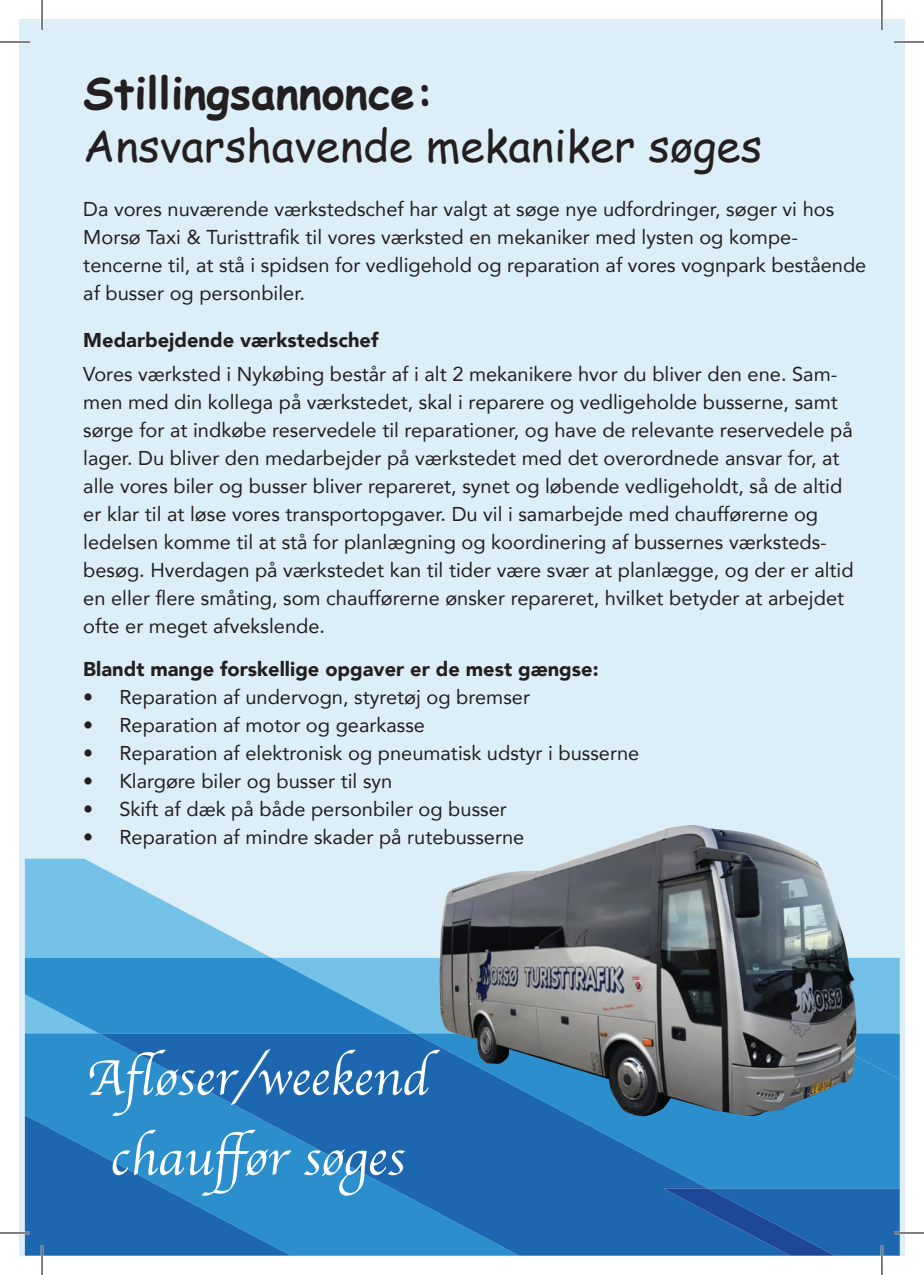
<style>
.page{position:relative;width:924px;height:1275px;background:#fff}
.page>*{position:absolute;margin:0;border:0;box-sizing:border-box;transform-origin:0 0}
.t1{font:51.8px "Apple Chancery";color:#fff}
.t2{font:44px "Comic Sans MS";color:#231f20}
.t3{font:700 44px "Comic Sans MS";color:#231f20}
.t4{font:20px/28px "Avenir";color:#231f20}
.t5{font:900 20px "Avenir";color:#231f20}
</style>
<div class="page">
<div style="left:19px;top:19px;width:885px;height:1236px;background:#dceff9"></div>
<div style="left:25px;top:1079px;width:74px;height:36px;background:#2b8fce"></div>
<svg style="left:25px;top:1115px;width:74px;height:140px;background:#1f6cb4"></svg>
<div style="left:790px;top:1079px;width:109px;height:109px;background:#2b8fce"></div>
<svg style="left:99px;top:1079px;width:691px;height:176px;background:#2379bd"></svg>
<svg style="left:663px;top:1188px;width:236px;height:67px;background:#1e61ac"></svg>
<svg style="left:25px;top:858px;width:874px;height:221px"></svg>
<img style="left:439px;top:825px;width:417px;height:292px">
<hr style="left:0;top:41px;width:30px;height:2px;background:#fff">
<hr style="left:893px;top:41px;width:30px;height:2px;background:#fff">
<hr style="left:0;top:1231px;width:30px;height:3px;background:#fff">
<hr style="left:893px;top:1231px;width:30px;height:3px;background:#fff">
<hr style="left:41px;top:0;width:2px;height:30px;background:#fff">
<hr style="left:41px;top:1245px;width:2px;height:30px;background:#fff">
<hr style="left:880px;top:0;width:2px;height:30px;background:#fff">
<hr style="left:880px;top:1245px;width:2px;height:30px;background:#fff">
<hr style="left:0;top:42px;width:30px;height:1px;background:#000">
<hr style="left:893px;top:42px;width:30px;height:1px;background:#000">
<hr style="left:0;top:1232px;width:30px;height:1px;background:#000">
<hr style="left:893px;top:1232px;width:30px;height:1px;background:#000">
<hr style="left:42px;top:0;width:1px;height:30px;background:#000">
<hr style="left:42px;top:1245px;width:1px;height:30px;background:#000">
<hr style="left:881px;top:0;width:1px;height:30px;background:#000">
<hr style="left:881px;top:1245px;width:1px;height:30px;background:#000">
<p class="t3" style="left:83px;top:61px;width:352px">Stillingsannonce:</p>
<p class="t2" style="left:83px;top:113px;width:680px">Ansvarshavende mekaniker søges</p>
<p class="t4" style="left:83px;top:194px;width:784px">Da vores nuværende værkstedschef har valgt at søge nye udfordringer, søger vi hos Morsø Taxi &amp; Turisttrafik til vores værksted en mekaniker med lysten og kompe&shy;tencerne til, at stå i spidsen for vedligehold og reparation af vores vognpark bestående af busser og personbiler.</p>
<p class="t5" style="left:83px;top:323px;width:296px">Medarbejdende værkstedschef</p>
<p class="t4" style="left:83px;top:359px;width:771px">Vores værksted i Nykøbing består af i alt 2 mekanikere hvor du bliver den ene. Sam&shy;men med din kollega på værkstedet, skal i reparere og vedligeholde busserne, samt sørge for at indkøbe reservedele til reparationer, og have de relevante reservedele på lager. Du bliver den medarbejder på værkstedet med det overordnede ansvar for, at alle vores biler og busser bliver repareret, synet og løbende vedligeholdt, så de altid er klar til at løse vores transportopgaver. Du vil i samarbejde med chaufførerne og ledelsen komme til at stå for planlægning og koordinering af bussernes værksteds&shy;besøg. Hverdagen på værkstedet kan til tider være svær at planlægge, og der er altid en eller flere småting, som chaufførerne ønsker repareret, hvilket betyder at arbejdet ofte er meget afvekslende.</p>
<p class="t5" style="left:83px;top:652px;width:516px">Blandt mange forskellige opgaver er de mest gængse:</p>
<p class="t4" style="left:83px;top:682px;width:448px">• Reparation af undervogn, styretøj og bremser</p>
<p class="t4" style="left:83px;top:710px;width:343px">• Reparation af motor og gearkasse</p>
<p class="t4" style="left:83px;top:738px;width:557px">• Reparation af elektronisk og pneumatisk udstyr i busserne</p>
<p class="t4" style="left:83px;top:766px;width:310px">• Klargøre biler og busser til syn</p>
<p class="t4" style="left:83px;top:794px;width:425px">• Skift af dæk på både personbiler og busser</p>
<p class="t4" style="left:83px;top:822px;width:442px">• Reparation af mindre skader på rutebusserne</p>
<p class="t1" style="left:87px;top:1036px;width:343px">Afløser/weekend</p>
<p class="t1" style="left:110px;top:1116px;width:296px">chauffør søges</p>
</div>
